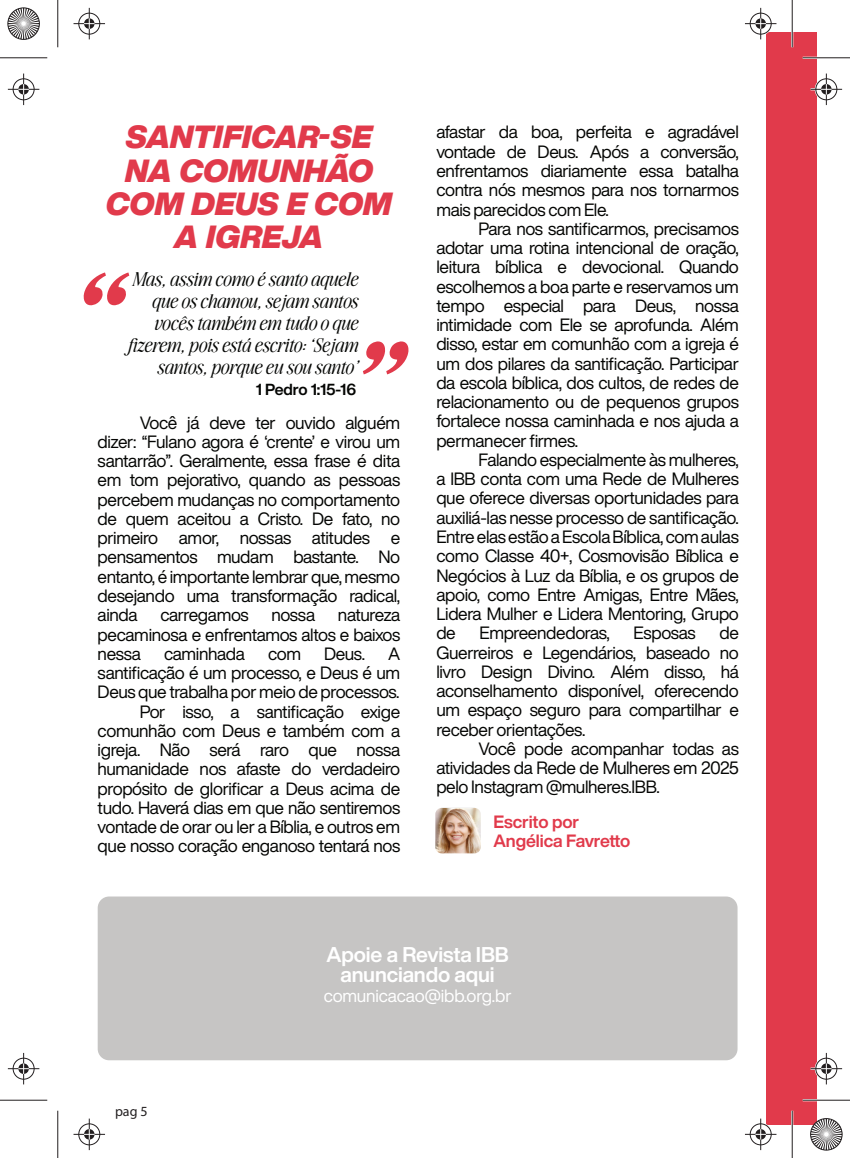
<style>
.page{position:relative;width:850px;height:1158px;background:#fff}
.page>*{position:absolute;margin:0;border:0;box-sizing:border-box;transform-origin:0 0}
.t1{font:italic 900 31.5px/33.2px "Helvetica Now Display";color:#e13a4b;text-align:center}
.t2{font:700 21px/19.2px "Helvetica Now Display";letter-spacing:-.005em;color:#fff;text-align:center}
.t3{font:300 18.38px "Awesome Serif Italic VAR";color:#040503}
.t4{font:17.5px/19.2px "Helvetica Now Display";letter-spacing:-.02em;color:#040503;text-align:justify}
.t5{font:700 17.5px/19.2px "Helvetica Now Display";letter-spacing:-.005em;color:#e13a4b}
.t6{font:17.5px "Helvetica Now Display";letter-spacing:-.005em;color:#fff}
.t7{font:700 15.75px "Helvetica Now Display";letter-spacing:-.005em;color:#040503}
.t8{font:14px "Myriad Pro";color:#231f20}
</style>
<div class="page">
<div style="left:98px;top:896px;width:639px;height:164px;background:#c6c5c4;border-radius:11px"></div>
<div style="left:766px;top:33px;width:51px;height:1091px;background:#e13a4b"></div>
<img style="left:435px;top:807px;width:46px;height:46px">
<hr style="left:802px;top:57px;width:48px;height:2px;background:#fff">
<hr style="left:802px;top:1098px;width:48px;height:3px;background:#fff">
<hr style="left:791px;top:0;width:2px;height:47px;background:#fff">
<hr style="left:791px;top:1110px;width:2px;height:47px;background:#fff">
<hr style="left:0;top:57px;width:47px;height:1px;background:#231f20">
<hr style="left:802px;top:57px;width:48px;height:1px;background:#231f20">
<hr style="left:0;top:1099px;width:47px;height:1px;background:#231f20">
<hr style="left:802px;top:1099px;width:48px;height:1px;background:#231f20">
<hr style="left:57px;top:0;width:1px;height:47px;background:#231f20">
<hr style="left:57px;top:1110px;width:1px;height:47px;background:#231f20">
<hr style="left:792px;top:0;width:1px;height:47px;background:#231f20">
<hr style="left:792px;top:1110px;width:1px;height:47px;background:#231f20">
<div style="left:78px;top:12px;width:23px;height:23px;border:2px solid #fff;border-radius:50%"></div>
<hr style="left:74px;top:23px;width:31px;height:2px;background:#fff">
<hr style="left:88px;top:8px;width:2px;height:31px;background:#fff">
<div style="left:83px;top:17px;width:13px;height:13px;border:2px solid #fff;border-radius:50%"></div>
<div style="left:79px;top:13px;width:21px;height:21px;border:1px solid #231f20;border-radius:50%"></div>
<hr style="left:74px;top:23px;width:31px;height:1px;background:#231f20">
<hr style="left:89px;top:8px;width:1px;height:31px;background:#231f20">
<svg style="left:84px;top:18px;width:10px;height:11px"></svg>
<div style="left:749px;top:12px;width:23px;height:23px;border:2px solid #fff;border-radius:50%"></div>
<hr style="left:745px;top:23px;width:31px;height:2px;background:#fff">
<hr style="left:759px;top:8px;width:3px;height:31px;background:#fff">
<div style="left:754px;top:17px;width:13px;height:13px;border:2px solid #fff;border-radius:50%"></div>
<div style="left:750px;top:13px;width:21px;height:21px;border:1px solid #231f20;border-radius:50%"></div>
<hr style="left:745px;top:23px;width:31px;height:1px;background:#231f20">
<hr style="left:760px;top:8px;width:1px;height:31px;background:#231f20">
<svg style="left:755px;top:18px;width:11px;height:11px"></svg>
<div style="left:78px;top:1122px;width:23px;height:23px;border:2px solid #fff;border-radius:50%"></div>
<hr style="left:74px;top:1133px;width:31px;height:2px;background:#fff">
<hr style="left:88px;top:1118px;width:2px;height:31px;background:#fff">
<div style="left:83px;top:1127px;width:13px;height:13px;border:2px solid #fff;border-radius:50%"></div>
<div style="left:79px;top:1123px;width:21px;height:21px;border:1px solid #231f20;border-radius:50%"></div>
<hr style="left:74px;top:1133px;width:31px;height:1px;background:#231f20">
<hr style="left:89px;top:1118px;width:1px;height:31px;background:#231f20">
<svg style="left:84px;top:1128px;width:10px;height:11px"></svg>
<div style="left:749px;top:1122px;width:23px;height:23px;border:2px solid #fff;border-radius:50%"></div>
<hr style="left:745px;top:1133px;width:31px;height:2px;background:#fff">
<hr style="left:759px;top:1118px;width:3px;height:31px;background:#fff">
<div style="left:754px;top:1127px;width:13px;height:13px;border:2px solid #fff;border-radius:50%"></div>
<div style="left:750px;top:1123px;width:21px;height:21px;border:1px solid #231f20;border-radius:50%"></div>
<hr style="left:745px;top:1133px;width:31px;height:1px;background:#231f20">
<hr style="left:760px;top:1118px;width:1px;height:31px;background:#231f20">
<svg style="left:755px;top:1128px;width:11px;height:11px"></svg>
<div style="left:12px;top:78px;width:23px;height:23px;border:2px solid #fff;border-radius:50%"></div>
<hr style="left:8px;top:88px;width:31px;height:2px;background:#fff">
<hr style="left:23px;top:74px;width:2px;height:31px;background:#fff">
<div style="left:17px;top:83px;width:13px;height:13px;border:2px solid #fff;border-radius:50%"></div>
<div style="left:13px;top:79px;width:21px;height:21px;border:1px solid #231f20;border-radius:50%"></div>
<hr style="left:8px;top:89px;width:31px;height:1px;background:#231f20">
<hr style="left:23px;top:74px;width:1px;height:31px;background:#231f20">
<svg style="left:18px;top:84px;width:11px;height:11px"></svg>
<div style="left:12px;top:1056px;width:23px;height:24px;border:2px solid #fff;border-radius:50%"></div>
<hr style="left:8px;top:1067px;width:31px;height:2px;background:#fff">
<hr style="left:23px;top:1052px;width:2px;height:32px;background:#fff">
<div style="left:17px;top:1062px;width:13px;height:12px;border:2px solid #fff;border-radius:50%"></div>
<div style="left:13px;top:1057px;width:21px;height:22px;border:1px solid #231f20;border-radius:50%"></div>
<hr style="left:8px;top:1068px;width:31px;height:1px;background:#231f20">
<hr style="left:23px;top:1052px;width:1px;height:32px;background:#231f20">
<svg style="left:18px;top:1063px;width:11px;height:10px"></svg>
<div style="left:814px;top:78px;width:24px;height:23px;border:2px solid #fff;border-radius:50%"></div>
<hr style="left:810px;top:88px;width:32px;height:2px;background:#fff">
<hr style="left:825px;top:74px;width:2px;height:31px;background:#fff">
<div style="left:820px;top:83px;width:12px;height:13px;border:2px solid #fff;border-radius:50%"></div>
<div style="left:815px;top:79px;width:22px;height:21px;border:1px solid #231f20;border-radius:50%"></div>
<hr style="left:810px;top:89px;width:32px;height:1px;background:#231f20">
<hr style="left:826px;top:74px;width:1px;height:31px;background:#231f20">
<svg style="left:821px;top:84px;width:10px;height:11px"></svg>
<div style="left:814px;top:1056px;width:24px;height:24px;border:2px solid #fff;border-radius:50%"></div>
<hr style="left:810px;top:1067px;width:32px;height:2px;background:#fff">
<hr style="left:825px;top:1052px;width:2px;height:32px;background:#fff">
<div style="left:820px;top:1062px;width:12px;height:12px;border:2px solid #fff;border-radius:50%"></div>
<div style="left:815px;top:1057px;width:22px;height:22px;border:1px solid #231f20;border-radius:50%"></div>
<hr style="left:810px;top:1068px;width:32px;height:1px;background:#231f20">
<hr style="left:826px;top:1052px;width:1px;height:32px;background:#231f20">
<svg style="left:821px;top:1063px;width:10px;height:10px"></svg>
<svg style="left:7px;top:7px;width:33px;height:33px"></svg>
<svg style="left:808px;top:1118px;width:35px;height:33px"></svg>
<h1 class="t1" style="left:106px;top:121px;width:288px">SANTIFICAR-SE<br>NA COMUNHÃO<br>COM DEUS E COM<br>A IGREJA</h1>
<p class="t3" style="left:154px;top:269px;width:40px">▲ ▲▲</p>
<p class="t3" style="left:222px;top:269px;width:129px">□ □ ▲ ■▼□ ❑◆ ●</p>
<p class="t3" style="left:151px;top:290px;width:46px">❑◆ □▲</p>
<p class="t3" style="left:239px;top:290px;width:34px">□◆ ▲</p>
<p class="t3" style="left:311px;top:290px;width:47px">▲ ■▼□▲</p>
<p class="t3" style="left:153px;top:312px;width:50px">❖□ ▲ ▼</p>
<p class="t3" style="left:284px;top:312px;width:67px">▼◆ □ □ ❑◆</p>
<p class="t3" style="left:198px;top:334px;width:105px">□▲ ▲▼ ▲ ▼□</p>
<p class="t3" style="left:156px;top:356px;width:198px">▲ ■▼□▲ □ ❑◆ ◆ ▲□◆ ▲ ■▼□</p>
<p class="t7" style="left:256px;top:378px;width:102px">1 Pedro 1:15-16</p>
<p class="t4" style="left:98px;top:412px;width:304px;text-indent:42px">Você já deve ter ouvido alguém dizer: “Fulano agora é ‘crente’ e virou um santarrão”. Geralmente, essa frase é dita em tom pejorativo, quando as pessoas percebem mudanças no comportamento de quem aceitou a Cristo. De fato, no primeiro amor, nossas atitudes e pensamentos mudam bastante. No entanto, é importante lembrar que, mesmo desejando uma transformação radical, ainda</p>
<p class="t4" style="left:98px;top:605px;width:304px;text-indent:240px">natureza pecaminosa e enfrentamos altos e baixos nessa</p>
<p class="t4" style="left:160px;top:605px;width:90px">carregamos</p>
<p class="t4" style="left:271px;top:605px;width:45px">nossa</p>
<p class="t4" style="left:98px;top:643px;width:304px;text-align:right">A<br>santificação é um processo, e Deus é um Deus que trabalha por meio de processos.<br>Por isso, a santificação exige comunhão com Deus e também com a igreja. Não será raro que nossa humanidade nos afaste do verdadeiro propósito de glorificar a Deus acima de tudo. Haverá dias em que não sentiremos vontade de orar ou ler a Bíblia, e outros em que nosso coração enganoso tentará nos</p>
<p class="t4" style="left:164px;top:643px;width:82px">caminhada</p>
<p class="t4" style="left:268px;top:643px;width:35px">com</p>
<p class="t4" style="left:324px;top:643px;width:42px">Deus.</p>
<p class="t4" style="left:436px;top:122px;width:304px">afastar da boa, perfeita e agradável vontade de Deus. Após a conversão, enfrentamos diariamente essa batalha contra nós mesmos para nos tornarmos mais parecidos com Ele.</p>
<p class="t4" style="left:436px;top:219px;width:304px;text-indent:42px">Para nos santificarmos, precisamos adotar uma rotina intencional de oração, leitura bíblica e devocional. Quando escolhemos a boa parte e reservamos um tempo especial para Deus, nossa intimidade com Ele se aprofunda. Além disso, estar em comunhão com a igreja é um dos pilares da santificação. Participar da escola bíblica, dos cultos, de redes de relacionamento ou de pequenos grupos fortalece nossa caminhada e nos ajuda a permanecer firmes.</p>
<p class="t4" style="left:436px;top:450px;width:304px;text-indent:42px">Falando especialmente às mulheres, a IBB conta com uma Rede de Mulheres que oferece diversas oportunidades para auxiliá-las nesse processo de santificação.<br>Entre elas estão a Escola Bíblica, com aulas como Classe 40+, Cosmovisão Bíblica e Negócios à Luz da Bíblia, e os grupos de apoio, como Entre Amigas, Entre Mães, Lidera Mulher e Lidera Mentoring, Grupo de</p>
<p class="t4" style="left:436px;top:623px;width:304px;text-indent:283px">de Guerreiros e Legendários, baseado no livro Design Divino. Além disso, há aconselhamento disponível, oferecendo um espaço seguro para compartilhar e receber orientações.</p>
<p class="t4" style="left:436px;top:738px;width:304px;text-indent:42px">Você pode acompanhar todas as atividades da Rede de Mulheres em 2025 pelo Instagram @mulheres.IBB.</p>
<p class="t4" style="left:479px;top:623px;width:132px">Empreendedoras,</p>
<p class="t4" style="left:633px;top:623px;width:64px">Esposas</p>
<p class="t5" style="left:493px;top:811px;width:138px">Escrito por<br>Angélica Favretto</p>
<p class="t8" style="left:115px;top:1102px;width:34px">pag 5</p>
<p class="t2" style="left:326px;top:945px;width:184px">Apoie a Revista IBB anunciando aqui</p>
<p class="t6" style="left:324px;top:984px;width:189px">comunicacao@ibb.org.br</p>
</div>
